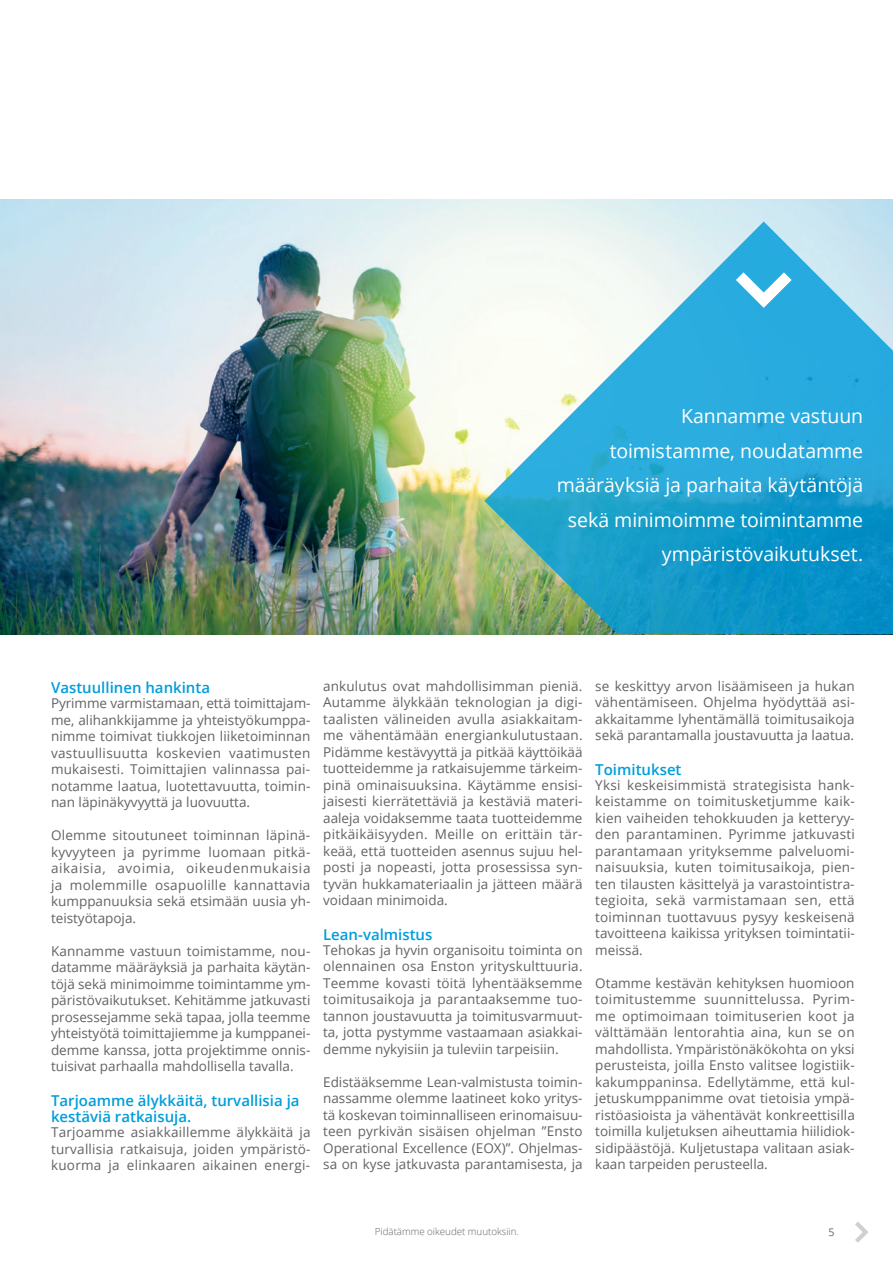
<style>
.page{position:relative;width:893px;height:1263px;background:#fff}
.page>*{position:absolute;margin:0;border:0;box-sizing:border-box;transform-origin:0 0}
.t1{font:19.5px/34.5px "Open Sans";letter-spacing:-.005em;color:#fff;text-align:right}
.t2{font:600 15px/16.5px "Open Sans";color:#009ddc}
.t3{font:13.5px/16.5px "Open Sans";color:#636366;text-align:justify}
.t4{font:10.5px "Open Sans";color:#636366}
.t5{font:300 9.75px "Open Sans";color:#636366}
</style>
<div class="page">
<svg style="left:855px;top:1222px;width:13px;height:21px"></svg>
<img style="left:0;top:199px;width:893px;height:436px">
<svg style="left:484px;top:221px;width:409px;height:413px"></svg>
<svg style="left:736px;top:272px;width:56px;height:36px"></svg>
<h1 class="t1" style="left:557px;top:398px;width:308px">Kannamme vastuun toimistamme, noudatamme määräyksiä ja parhaita käytäntöjä sekä minimoimme toimintamme ympäristövaikutukset.</h1>
<p class="t2" style="left:51px;top:679px;width:161px">Vastuullinen hankinta</p>
<p class="t3" style="left:51px;top:695px;width:261px">Pyrimme varmistamaan, että toimittajam&shy;me, alihankkijamme ja yhteistyökumppa&shy;nimme toimivat tiukkojen liiketoiminnan vastuullisuutta koskevien vaatimusten mukaisesti. Toimittajien valinnassa pai&shy;notamme laatua, luotettavuutta, toimin&shy;nan läpinäkyvyyttä ja luovuutta.</p>
<p class="t3" style="left:51px;top:827px;width:261px">Olemme sitoutuneet toiminnan läpinä&shy;kyvyyteen ja pyrimme luomaan pitkä&shy;aikaisia, avoimia, oikeudenmukaisia ja molemmille osapuolille kannattavia kumppanuuksia sekä etsimään uusia yh&shy;teistyötapoja.</p>
<p class="t3" style="left:51px;top:942px;width:261px">Kannamme vastuun toimistamme, nou&shy;datamme määräyksiä ja parhaita käytän&shy;töjä sekä minimoimme toimintamme ym&shy;päristövaikutukset. Kehitämme jatkuvasti prosessejamme sekä tapaa, jolla teemme yhteistyötä toimittajiemme ja kumppanei&shy;demme kanssa, jotta projektimme onnis&shy;tuisivat parhaalla mahdollisella tavalla.</p>
<p class="t2" style="left:51px;top:1092px;width:250px">Tarjoamme älykkäitä, turvallisia ja kestäviä ratkaisuja.</p>
<p class="t3" style="left:51px;top:1124px;width:261px">Tarjoamme asiakkaillemme älykkäitä ja turvallisia ratkaisuja, joiden ympäristö&shy;kuorma ja elinkaaren aikainen energi-</p>
<p class="t3" style="left:323px;top:677px;width:261px">ankulutus ovat mahdollisimman pieniä.<br>Autamme älykkään teknologian ja digi&shy;taalisten välineiden avulla asiakkaitam&shy;me vähentämään energiankulutustaan.<br>Pidämme kestävyyttä ja pitkää käyttöikää tuotteidemme ja ratkaisujemme tärkeim&shy;pinä ominaisuuksina. Käytämme ensisi&shy;jaisesti kierrätettäviä ja kestäviä materi&shy;aaleja voidaksemme taata tuotteidemme pitkäikäisyyden. Meille on erittäin tär&shy;keää, että tuotteiden asennus sujuu hel&shy;posti ja nopeasti, jotta prosessissa syn&shy;tyvän hukkamateriaalin ja jätteen määrä voidaan minimoida.</p>
<p class="t2" style="left:323px;top:926px;width:111px">Lean-valmistus</p>
<p class="t3" style="left:323px;top:941px;width:261px">Tehokas ja hyvin organisoitu toiminta on olennainen osa Enston yrityskulttuuria.<br>Teemme kovasti töitä lyhentääksemme toimitusaikoja ja parantaaksemme tuo&shy;tannon joustavuutta ja toimitusvarmuut&shy;ta, jotta pystymme vastaamaan asiakkai&shy;demme nykyisiin ja tuleviin tarpeisiin.</p>
<p class="t3" style="left:323px;top:1073px;width:261px">Edistääksemme Lean-valmistusta toimin&shy;nassamme olemme laatineet koko yritys&shy;tä koskevan toiminnalliseen erinomaisuu&shy;teen pyrkivän sisäisen ohjelman ”Ensto Operational Excellence (EOX)”. Ohjelmas&shy;sa on kyse jatkuvasta parantamisesta, ja</p>
<p class="t3" style="left:595px;top:677px;width:261px">se keskittyy arvon lisäämiseen ja hukan vähentämiseen. Ohjelma hyödyttää asi&shy;akkaitamme lyhentämällä toimitusaikoja sekä parantamalla joustavuutta ja laatua.</p>
<p class="t2" style="left:595px;top:761px;width:88px">Toimitukset</p>
<p class="t3" style="left:595px;top:776px;width:261px">Yksi keskeisimmistä strategisista hank&shy;keistamme on toimitusketjumme kaik&shy;kien vaiheiden tehokkuuden ja ketteryy&shy;den parantaminen. Pyrimme jatkuvasti parantamaan yrityksemme palveluomi&shy;naisuuksia, kuten toimitusaikoja, pien&shy;ten tilausten käsittelyä ja varastointistra&shy;tegioita, sekä varmistamaan sen, että toiminnan tuottavuus pysyy keskeisenä tavoitteena kaikissa yrityksen toimintatii&shy;meissä.</p>
<p class="t3" style="left:595px;top:974px;width:261px">Otamme kestävän kehityksen huomioon toimitustemme suunnittelussa. Pyrim&shy;me optimoimaan toimituserien koot ja välttämään lentorahtia aina, kun se on mahdollista. Ympäristönäkökohta on yksi perusteista, joilla Ensto valitsee logistiik&shy;kakumppaninsa. Edellytämme, että kul&shy;jetuskumppanimme ovat tietoisia ympä&shy;ristöasioista ja vähentävät konkreettisilla toimilla kuljetuksen aiheuttamia hiilidiok&shy;sidipäästöjä. Kuljetustapa valitaan asiak&shy;kaan tarpeiden perusteella.</p>
<p class="t5" style="left:375px;top:1225px;width:145px">Pidätämme oikeudet muutoksiin.</p>
<p class="t4" style="left:828px;top:1225px;width:8px">5</p>
</div>
